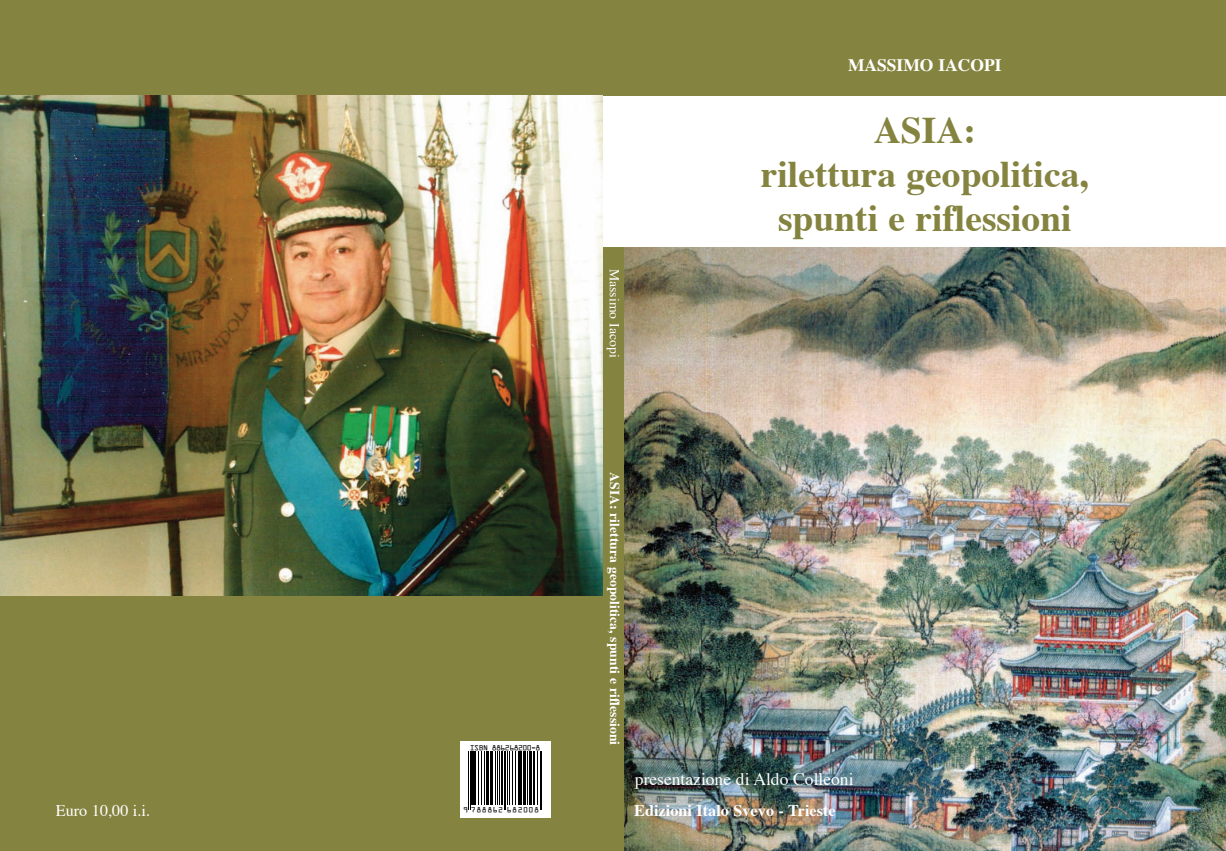
<style>
.page{position:relative;width:1226px;height:851px;background:#fff}
.page>*{position:absolute;margin:0;border:0;box-sizing:border-box;transform-origin:0 0}
.t1{font:700 37.5px/43.8px "Times";color:#84833f;text-align:center}
.t2{font:17.5px "Times";color:#fff}
.t3{font:700 17.5px "Times";color:#fff}
.t4{font:700 16.25px "Times";color:#fff}
.t5{font:16.25px "Times";color:#fff}
.t6{font:700 13.75px "Times";color:#fff}
.t7{font:13.75px "Times";color:#fff}
.t8{font:8px "OCR Aby BT Regular+NNOQFE";letter-spacing:-.07em;color:#000}
.t9{font:8px "OCR Aby BT Regular+NNOQFE";letter-spacing:.055em;color:#000}
</style>
<div class="page">
<img style="left:624px;top:247px;width:602px;height:603px">
<div style="left:0;top:247px;width:624px;height:603px;background:#84833f"></div>
<div style="left:460px;top:740px;width:90px;height:77px;background:#fff"></div>
<svg style="left:468px;top:751px;width:74px;height:59px"></svg>
<hr style="left:468px;top:751px;width:1px;height:58px;background:#000">
<hr style="left:470px;top:751px;width:1px;height:58px;background:#000">
<hr style="left:471px;top:751px;width:2px;height:54px;background:#000">
<hr style="left:474px;top:751px;width:2px;height:54px;background:#000">
<hr style="left:478px;top:751px;width:1px;height:54px;background:#000">
<hr style="left:481px;top:751px;width:1px;height:54px;background:#000">
<hr style="left:484px;top:751px;width:1px;height:54px;background:#000">
<hr style="left:486px;top:751px;width:1px;height:54px;background:#000">
<hr style="left:488px;top:751px;width:1px;height:54px;background:#000">
<hr style="left:490px;top:751px;width:2px;height:54px;background:#000">
<hr style="left:496px;top:751px;width:1px;height:54px;background:#000">
<hr style="left:497px;top:751px;width:1px;height:54px;background:#000">
<hr style="left:499px;top:751px;width:1px;height:54px;background:#000">
<hr style="left:502px;top:751px;width:1px;height:54px;background:#000">
<hr style="left:504px;top:751px;width:1px;height:58px;background:#000">
<hr style="left:506px;top:751px;width:1px;height:58px;background:#000">
<hr style="left:507px;top:751px;width:1px;height:54px;background:#000">
<hr style="left:509px;top:751px;width:1px;height:54px;background:#000">
<hr style="left:513px;top:751px;width:1px;height:54px;background:#000">
<hr style="left:515px;top:751px;width:1px;height:54px;background:#000">
<hr style="left:518px;top:751px;width:1px;height:54px;background:#000">
<hr style="left:520px;top:751px;width:2px;height:54px;background:#000">
<hr style="left:524px;top:751px;width:2px;height:54px;background:#000">
<hr style="left:527px;top:751px;width:1px;height:54px;background:#000">
<hr style="left:529px;top:751px;width:2px;height:54px;background:#000">
<hr style="left:533px;top:751px;width:1px;height:54px;background:#000">
<hr style="left:535px;top:751px;width:1px;height:54px;background:#000">
<hr style="left:537px;top:751px;width:1px;height:54px;background:#000">
<hr style="left:540px;top:751px;width:1px;height:58px;background:#000">
<hr style="left:542px;top:751px;width:1px;height:58px;background:#000">
<div style="left:0;top:0;width:1226px;height:95px;background:#84833f"></div>
<img style="left:0;top:95px;width:602px;height:500px">
<p class="t3" style="left:848px;top:58px;width:155px">MASSIMO IACOPI</p>
<p class="t8" style="left:470px;top:742px;width:72px">ISBN 886268200-8</p>
<p class="t7" style="left:620px;top:269px;width:90px;rotate:90deg">Massimo Iacopi</p>
<p class="t1" style="left:761px;top:112px;width:329px">ASIA:<br>rilettura geopolitica, spunti e riflessioni</p>
<p class="t6" style="left:620px;top:472px;width:274px;rotate:90deg">ASIA: rilettura geopolitica, spunti e riflessioni</p>
<p class="t2" style="left:635px;top:772px;width:220px">presentazione di Aldo Colleoni</p>
<p class="t5" style="left:56px;top:803px;width:96px">Euro 10,00 i.i.</p>
<p class="t9" style="left:463px;top:805px;width:78px">9 788862 682008</p>
<p class="t4" style="left:634px;top:803px;width:203px">Edizioni Italo Svevo - Trieste</p>
</div>
